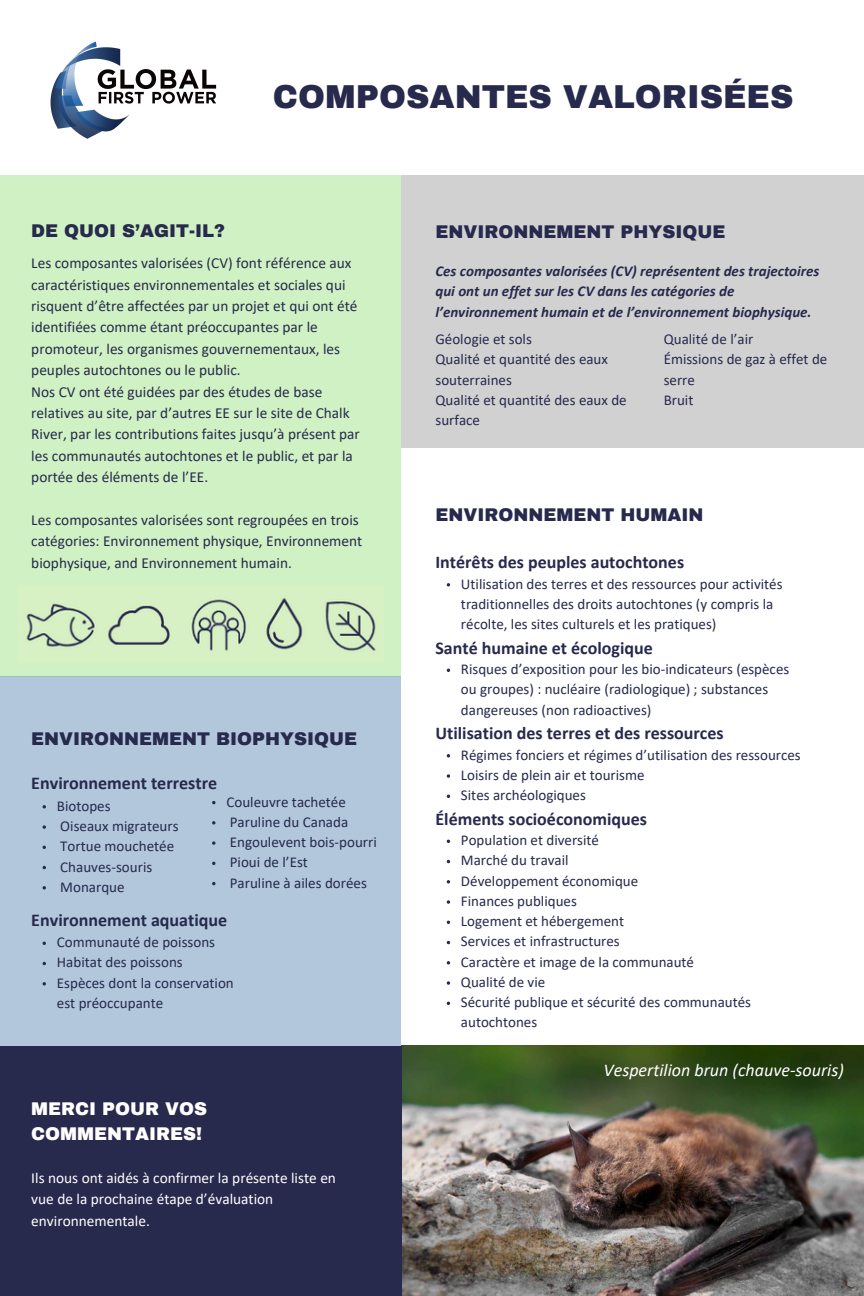
<style>
.page{position:relative;width:864px;height:1296px;background:#fff}
.page>*{position:absolute;margin:0;border:0;box-sizing:border-box;transform-origin:0 0}
.t1{font:900 32.4px "Archivo";color:#27294d}
.t2{font:700 18px "Calibri";color:#27294d}
.t3{font:900 18px "Archivo";color:#27294d}
.t4{font:italic 18px "Calibri";color:#fff}
.t5{font:900 18px/24.8px "Archivo";color:#fff}
.t6{font:15.3px/21.3px "Calibri";color:#27294d}
.t7{font:15.3px/21.3px "Calibri";color:#fff}
.t8{font:15px/20.2px "Calibri";color:#27294d}
.t9{font:italic 700 15px/20.2px "Calibri";color:#27294d}
</style>
<div class="page">
<div style="left:0;top:175px;width:401px;height:501px;background:#d0f1c3"></div>
<div style="left:0;top:676px;width:401px;height:370px;background:#b2c7db"></div>
<div style="left:401px;top:175px;width:463px;height:273px;background:#d1d1d1"></div>
<img style="left:50px;top:41px;width:167px;height:98px">
<img style="left:402px;top:1046px;width:462px;height:250px">
<div style="left:0;top:1046px;width:402px;height:250px;background:#27294d"></div>
<img style="left:26px;top:598px;width:350px;height:53px">
<svg style="left:447px;top:774px;width:3px;height:4px"></svg>
<svg style="left:447px;top:900px;width:3px;height:4px"></svg>
<svg style="left:447px;top:981px;width:3px;height:4px"></svg>
<svg style="left:43px;top:805px;width:3px;height:4px"></svg>
<svg style="left:43px;top:825px;width:3px;height:4px"></svg>
<svg style="left:43px;top:886px;width:3px;height:4px"></svg>
<svg style="left:212px;top:821px;width:3px;height:4px"></svg>
<svg style="left:212px;top:841px;width:3px;height:4px"></svg>
<p class="t3" style="left:31px;top:221px;width:195px">DE QUOI S’AGIT-IL?</p>
<p class="t1" style="left:273px;top:80px;width:522px">COMPOSANTES VALORISÉES</p>
<p class="t3" style="left:435px;top:223px;width:291px">ENVIRONNEMENT PHYSIQUE</p>
<p class="t6" style="left:31px;top:254px;width:328px">Les composantes valorisées (CV) font référence aux caractéristiques environnementales et sociales qui risquent d’être affectées par un projet et qui ont été identifiées comme étant préoccupantes par le promoteur, les organismes gouvernementaux, les peuples autochtones ou le public.</p>
<p class="t6" style="left:31px;top:382px;width:330px">Nos CV ont été guidées par des études de base relatives au site, par d’autres EE sur le site de Chalk River, par les contributions faites jusqu’à présent par les communautés autochtones et le public, et par la portée des éléments de l’EE.</p>
<p class="t6" style="left:31px;top:510px;width:332px">Les composantes valorisées sont regroupées en trois catégories: Environnement physique, Environnement biophysique, and Environnement humain.</p>
<p class="t3" style="left:31px;top:729px;width:327px">ENVIRONNEMENT BIOPHYSIQUE</p>
<p class="t2" style="left:31px;top:776px;width:187px">Environnement terrestre</p>
<p class="t8" style="left:57px;top:797px;width:55px">Biotopes</p>
<p class="t8" style="left:60px;top:817px;width:120px">Oiseaux migrateurs</p>
<p class="t8" style="left:60px;top:837px;width:115px">Tortue mouchetée</p>
<p class="t8" style="left:60px;top:858px;width:94px">Chauves-souris</p>
<p class="t8" style="left:60px;top:878px;width:66px">Monarque</p>
<p class="t8" style="left:226px;top:793px;width:121px">Couleuvre tachetée</p>
<p class="t8" style="left:230px;top:813px;width:120px">Paruline du Canada</p>
<p class="t8" style="left:230px;top:833px;width:149px">Engoulevent bois-pourri</p>
<p class="t8" style="left:230px;top:853px;width:80px">Pioui de l’Est</p>
<p class="t8" style="left:230px;top:874px;width:139px">Paruline à ailes dorées</p>
<p class="t2" style="left:31px;top:912px;width:198px">Environnement aquatique</p>
<p class="t8" style="left:57px;top:933px;width:160px">Communauté de poissons</p>
<p class="t8" style="left:57px;top:954px;width:127px">Habitat des poissons</p>
<p class="t8" style="left:57px;top:974px;width:178px">Espèces dont la conservation est préoccupante</p>
<p class="t5" style="left:31px;top:1097px;width:177px">MERCI POUR VOS<br>COMMENTAIRES!</p>
<p class="t7" style="left:31px;top:1168px;width:306px">Ils nous ont aidés à confirmer la présente liste en vue de la prochaine étape d’évaluation environnementale.</p>
<p class="t9" style="left:435px;top:262px;width:385px">Ces composantes valorisées (CV) représentent des trajectoires qui ont un effet sur les CV dans les catégories de l’environnement humain et de l’environnement biophysique.</p>
<p class="t8" style="left:435px;top:330px;width:98px">Géologie et sols</p>
<p class="t8" style="left:435px;top:350px;width:174px">Qualité et quantité des eaux souterraines</p>
<p class="t8" style="left:435px;top:391px;width:193px">Qualité et quantité des eaux de surface</p>
<p class="t8" style="left:664px;top:330px;width:91px">Qualité de l’air</p>
<p class="t8" style="left:664px;top:350px;width:165px">Émissions de gaz à effet de serre</p>
<p class="t8" style="left:664px;top:391px;width:31px">Bruit</p>
<p class="t3" style="left:435px;top:505px;width:269px">ENVIRONNEMENT HUMAIN</p>
<p class="t2" style="left:435px;top:555px;width:250px">Intérêts des peuples autochtones</p>
<p class="t8" style="left:461px;top:575px;width:323px">Utilisation des terres et des ressources pour activités traditionnelles des droits autochtones (y compris la récolte, les sites culturels et les pratiques)</p>
<p class="t8" style="left:461px;top:660px;width:330px">Risques d’exposition pour les bio-indicateurs (espèces ou groupes) : nucléaire (radiologique) ; substances dangereuses (non radioactives)</p>
<p class="t8" style="left:461px;top:746px;width:341px">Régimes fonciers et régimes d’utilisation des ressources</p>
<p class="t8" style="left:461px;top:766px;width:185px">Loisirs de plein air et tourisme</p>
<p class="t8" style="left:461px;top:786px;width:126px">Sites archéologiques</p>
<p class="t8" style="left:461px;top:831px;width:140px">Population et diversité</p>
<p class="t8" style="left:461px;top:852px;width:109px">Marché du travail</p>
<p class="t8" style="left:461px;top:872px;width:179px">Développement économique</p>
<p class="t8" style="left:461px;top:892px;width:117px">Finances publiques</p>
<p class="t8" style="left:461px;top:912px;width:165px">Logement et hébergement</p>
<p class="t8" style="left:461px;top:933px;width:160px">Services et infrastructures</p>
<p class="t8" style="left:461px;top:953px;width:235px">Caractère et image de la communauté</p>
<p class="t8" style="left:461px;top:973px;width:86px">Qualité de vie</p>
<p class="t8" style="left:461px;top:993px;width:292px">Sécurité publique et sécurité des communautés autochtones</p>
<p class="t2" style="left:435px;top:640px;width:219px">Santé humaine et écologique</p>
<p class="t2" style="left:435px;top:726px;width:290px">Utilisation des terres et des ressources</p>
<p class="t2" style="left:435px;top:811px;width:213px">Éléments socioéconomiques</p>
<p class="t4" style="left:604px;top:1063px;width:242px">Vespertilion brun (chauve-souris)</p>
</div>
